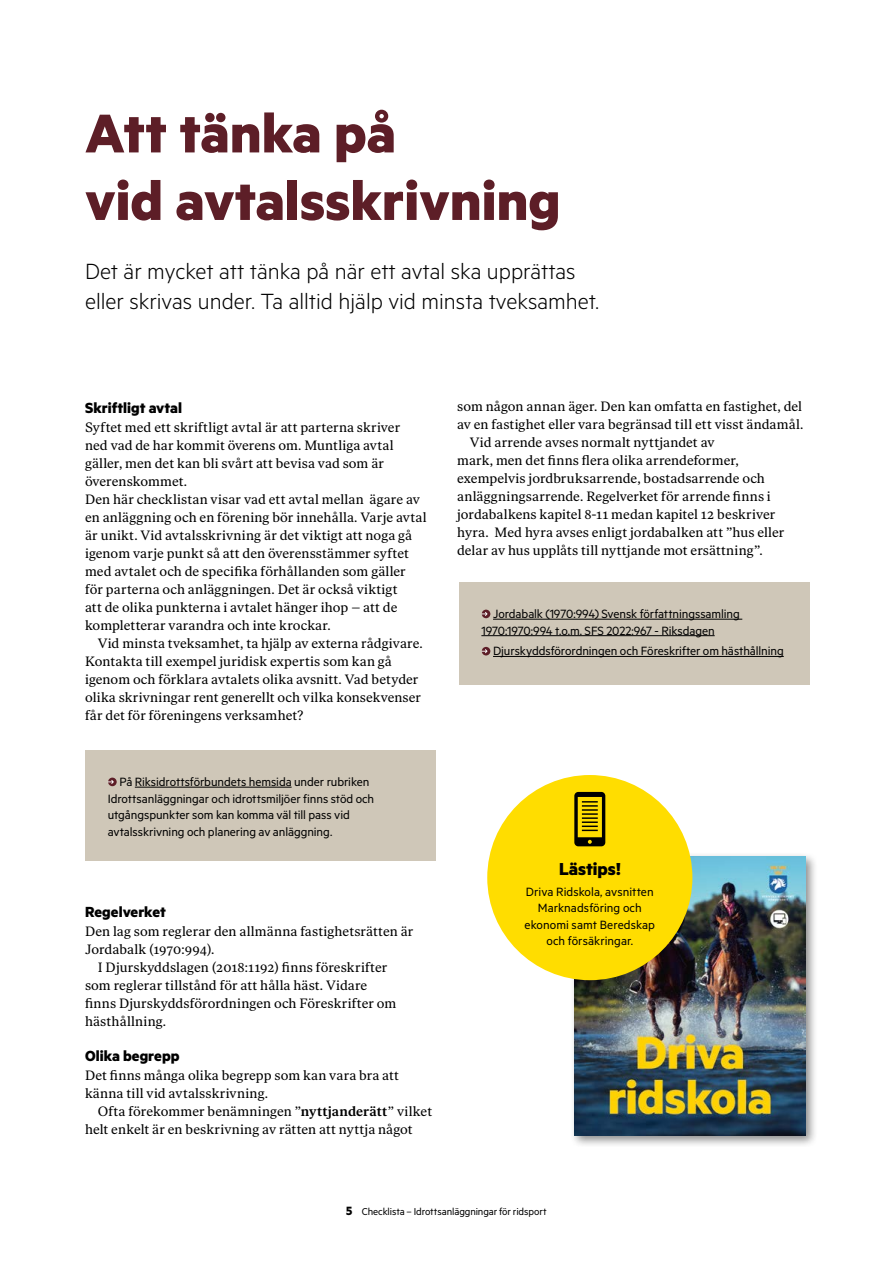
<style>
.page{position:relative;width:893px;height:1263px;background:#fff}
.page>*{position:absolute;margin:0;border:0;box-sizing:border-box;transform-origin:0 0}
.t1{font:700 61.5px/67.5px "Metric";color:#5d1e27}
.Ingress{font:300 24.75px/29.7px "Metric";color:#000}
.Faktarubrik{font:700 19.5px "Metric";color:#000}
.Mellanrubrik{font:700 16.5px "Metric";letter-spacing:.005em;color:#000}
.Brödtext_indrag{font:13.5px/18px "Ivar Text";letter-spacing:.01em;color:#000}
.Brödtext{font:13.5px/18px "Ivar Text";letter-spacing:.01em;color:#000}
.Faktatext{font:13.5px/16.5px "Metric";letter-spacing:-.005em;color:#000}
.t2{font:11.25px "Metric";letter-spacing:-.01em;color:#000}
.s1{font-weight:600}
.s2{font-weight:700;font-size:13.5px}
</style>
<div class="page">
<div style="left:570px;top:852px;width:248px;height:296px;background:#000;opacity:.45"></div>
<img style="left:574px;top:856px;width:231px;height:279px">
<div style="left:85px;top:750px;width:351px;height:111px;background:#cfc7b8"></div>
<hr style="left:135px;top:787px;width:157px;height:1px;background:#000">
<div style="left:108px;top:778px;width:9px;height:8px;background:#5d1e27;border-radius:50%"></div>
<svg style="left:108px;top:780px;width:6px;height:4px"></svg>
<div style="left:459px;top:583px;width:350px;height:102px;background:#cfc7b8"></div>
<hr style="left:493px;top:619px;width:249px;height:1px;background:#000">
<hr style="left:481px;top:635px;width:234px;height:1px;background:#000">
<hr style="left:493px;top:656px;width:291px;height:1px;background:#000">
<div style="left:482px;top:610px;width:8px;height:8px;background:#5d1e27;border-radius:50%"></div>
<svg style="left:481px;top:612px;width:6px;height:4px"></svg>
<svg style="left:482px;top:647px;width:8px;height:8px"></svg>
<svg style="left:481px;top:649px;width:6px;height:4px"></svg>
<div style="left:487px;top:775px;width:205px;height:205px;background:#fd0;border-radius:50%"></div>
<svg style="left:574px;top:792px;width:31px;height:54px"></svg>
<p class="t1" style="left:85px;top:98px;width:477px">Att tänka på<br>vid avtalsskrivning</p>
<p class="Ingress" style="left:85px;top:256px;width:516px">Det är mycket att tänka på när ett avtal ska upprättas eller skrivas under. Ta alltid hjälp vid minsta tveksamhet.</p>
<p class="Mellanrubrik" style="left:85px;top:397px;width:99px">Skriftligt avtal</p>
<p class="Brödtext" style="left:85px;top:418px;width:317px">Syftet med ett skriftligt avtal är att parterna skriver ned vad de har kommit överens om. Muntliga avtal gäller, men det kan bli svårt att bevisa vad som är överenskommet.</p>
<p class="Brödtext" style="left:85px;top:490px;width:343px">Den här checklistan visar vad ett avtal mellan ägare av en anläggning och en förening bör innehålla. Varje avtal är unikt. Vid avtalsskrivning är det viktigt att noga gå igenom varje punkt så att den överensstämmer syftet med avtalet och de specifika förhållanden som gäller för parterna och anläggningen. Det är också viktigt<br>att de olika punkterna i avtalet hänger ihop – att de kompletterar varandra och inte krockar.</p>
<p class="Brödtext_indrag" style="left:85px;top:634px;width:339px;text-indent:13px">Vid minsta tveksamhet, ta hjälp av externa rådgivare.<br>Kontakta till exempel juridisk expertis som kan gå igenom och förklara avtalets olika avsnitt. Vad betyder olika skrivningar rent generellt och vilka konsekvenser får det för föreningens verksamhet?</p>
<p class="Faktatext" style="left:108px;top:773px;width:268px;text-indent:12px">På Riksidrottsförbundets hemsida under rubriken Idrottsanläggningar och idrottsmiljöer finns stöd och utgångspunkter som kan komma väl till pass vid avtalsskrivning och planering av anläggning.</p>
<p class="Mellanrubrik" style="left:85px;top:901px;width:82px">Regelverket</p>
<p class="Brödtext" style="left:85px;top:922px;width:330px">Den lag som reglerar den allmänna fastighetsrätten är<br>Jordabalk (1970:994).</p>
<p class="Brödtext_indrag" style="left:85px;top:958px;width:313px;text-indent:13px">I Djurskyddslagen (2018:1192) finns föreskrifter som reglerar tillstånd för att hålla häst. Vidare finns Djurskyddsförordningen och Föreskrifter om hästhållning.</p>
<p class="Mellanrubrik" style="left:85px;top:1045px;width:96px">Olika begrepp</p>
<p class="Brödtext" style="left:85px;top:1066px;width:315px">Det finns många olika begrepp som kan vara bra att känna till vid avtalsskrivning.</p>
<p class="Brödtext_indrag" style="left:85px;top:1102px;width:349px;text-indent:13px">Ofta förekommer benämningen ”<span class="s1">nyttjanderätt</span>” vilket helt enkelt är en beskrivning av rätten att nyttja något</p>
<p class="Brödtext_indrag" style="left:457px;top:397px;width:348px">som någon annan äger. Den kan omfatta en fastighet, del av en fastighet eller vara begränsad till ett visst ändamål.</p>
<p class="Brödtext_indrag" style="left:457px;top:433px;width:329px;text-indent:13px">Vid arrende avses normalt nyttjandet av<br>mark, men det finns flera olika arrendeformer, exempelvis jordbruksarrende, bostadsarrende och anläggningsarrende. Regelverket för arrende finns i jordabalkens kapitel 8-11 medan kapitel 12 beskriver hyra. Med hyra avses enligt jordabalken att ”hus eller delar av hus upplåts till nyttjande mot ersättning”.</p>
<p class="Faktatext" style="left:481px;top:605px;width:260px;text-indent:12px">Jordabalk (1970:994) Svensk författningssamling<br>1970:1970:994 t.o.m. SFS 2022:967 - Riksdagen</p>
<p class="Faktatext" style="left:493px;top:642px;width:292px">Djurskyddsförordningen och Föreskrifter om hästhållning</p>
<p class="Faktarubrik" style="left:559px;top:857px;width:63px">Lästips!</p>
<p class="Faktatext" style="left:525px;top:883px;width:132px;text-align:center">Driva Ridskola, avsnitten<br>Marknadsföring och ekonomi samt Beredskap och försäkringar.</p>
<p class="t2" style="left:346px;top:1205px;width:202px"><span class="s2">5</span> Checklista – Idrottsanläggningar för ridsport</p>
</div>
